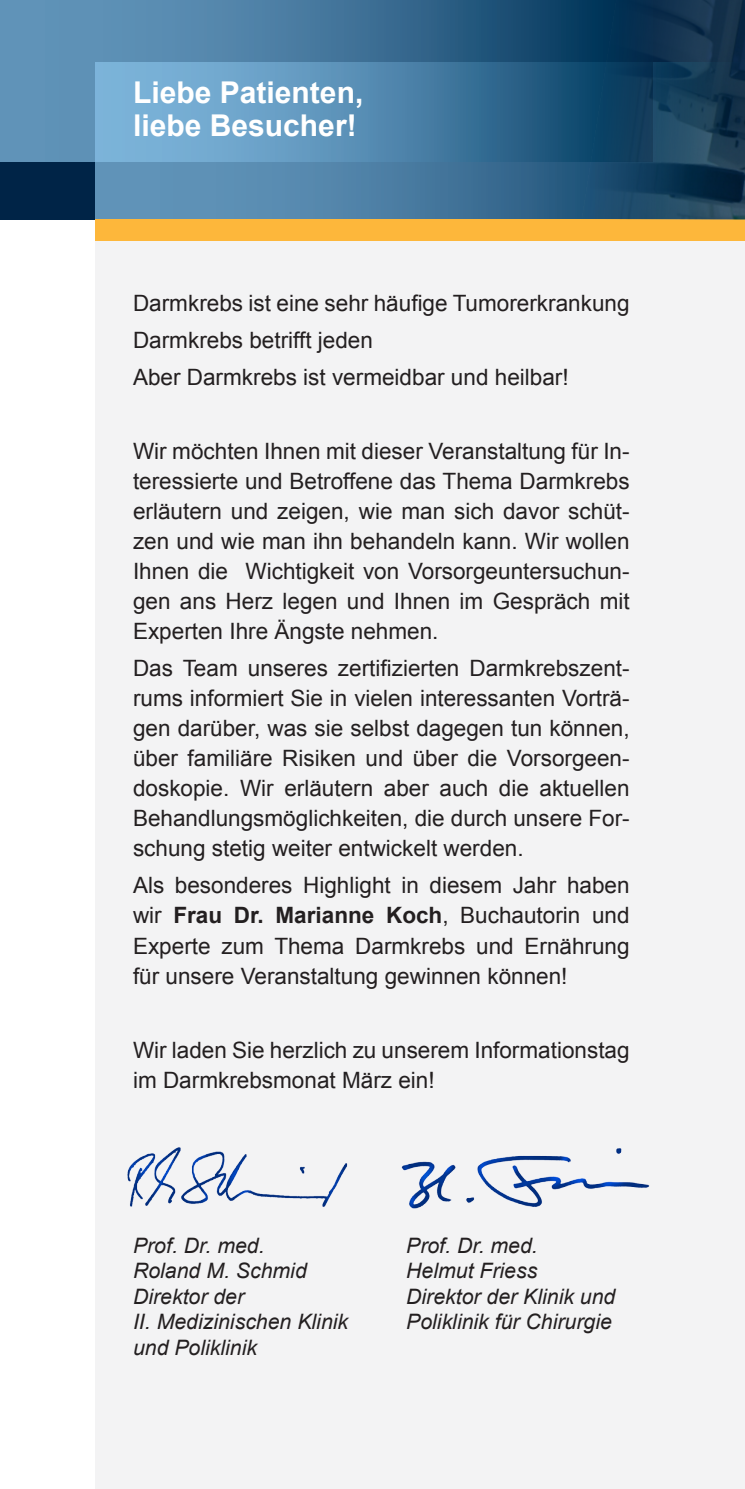
<style>
.page{position:relative;width:745px;height:1489px;background:#fff}
.page>*{position:absolute;margin:0;border:0;box-sizing:border-box;transform-origin:0 0}
.t1{font:700 30px/32.5px "Arial";color:#fff}
.t2{font:22.5px/30px "Arial";color:#231f20;text-align:justify}
.t3{font:italic 21.25px/25.5px "Arial";color:#231f20}
.s1{font-weight:700}
</style>
<div class="page">
<div style="left:96px;top:241px;width:648px;height:1247px;background:#f3f3f4"></div>
<div style="left:0;top:0;width:744px;height:220px;background:#002447"></div>
<svg style="left:96px;top:161px;width:484px;height:59px;background:#5080a3"></svg>
<svg style="left:0;top:0;width:580px;height:161px;background:#4f83a9"></svg>
<div style="left:96px;top:220px;width:648px;height:21px;background:#fdb73b"></div>
<img style="left:580px;top:0;width:164px;height:220px">
<img style="left:127px;top:1147px;width:221px;height:60px">
<img style="left:401px;top:1148px;width:249px;height:61px">
<p class="t1" style="left:133px;top:77px;width:232px">Liebe Patienten, liebe Besucher!</p>
<p class="t2" style="left:133px;top:287px;width:498px">Darmkrebs ist eine sehr häufige Tumorerkrankung</p>
<p class="t2" style="left:133px;top:325px;width:241px">Darmkrebs betrifft jeden</p>
<p class="t2" style="left:133px;top:362px;width:437px">Aber Darmkrebs ist vermeidbar und heilbar!</p>
<p class="t2" style="left:133px;top:436px;width:498px">Wir möchten Ihnen mit dieser Veranstaltung für In&shy;teressierte und Betroffene das Thema Darmkrebs erläutern und zeigen, wie man sich davor schüt&shy;zen und wie man ihn behandeln kann. Wir wollen Ihnen die Wichtigkeit von Vorsorgeuntersuchun&shy;gen ans Herz legen und Ihnen im Gespräch mit Experten Ihre Ängste nehmen.</p>
<p class="t2" style="left:133px;top:653px;width:498px">Das Team unseres zertifizierten Darmkrebszent&shy;rums informiert Sie in vielen interessanten Vorträ&shy;gen darüber, was sie selbst dagegen tun können, über familiäre Risiken und über die Vorsorgeen&shy;doskopie. Wir erläutern aber auch die aktuellen Behandlungsmöglichkeiten, die durch unsere For&shy;schung stetig weiter entwickelt werden.</p>
<p class="t2" style="left:133px;top:870px;width:498px">Als besonderes Highlight in diesem Jahr haben wir <span class="s1">Frau Dr. Marianne Koch</span>, Buchautorin und Experte zum Thema Darmkrebs und Ernährung für unsere Veranstaltung gewinnen können!</p>
<p class="t2" style="left:133px;top:1034px;width:498px">Wir laden Sie herzlich zu unserem Informationstag im Darmkrebsmonat März ein!</p>
<p class="t3" style="left:133px;top:1232px;width:216px">Prof. Dr. med.<br>Roland M. Schmid<br>Direktor der<br>II. Medizinischen Klinik und Poliklinik</p>
<p class="t3" style="left:406px;top:1232px;width:211px">Prof. Dr. med.<br>Helmut Friess<br>Direktor der Klinik und<br>Poliklinik für Chirurgie</p>
</div>
